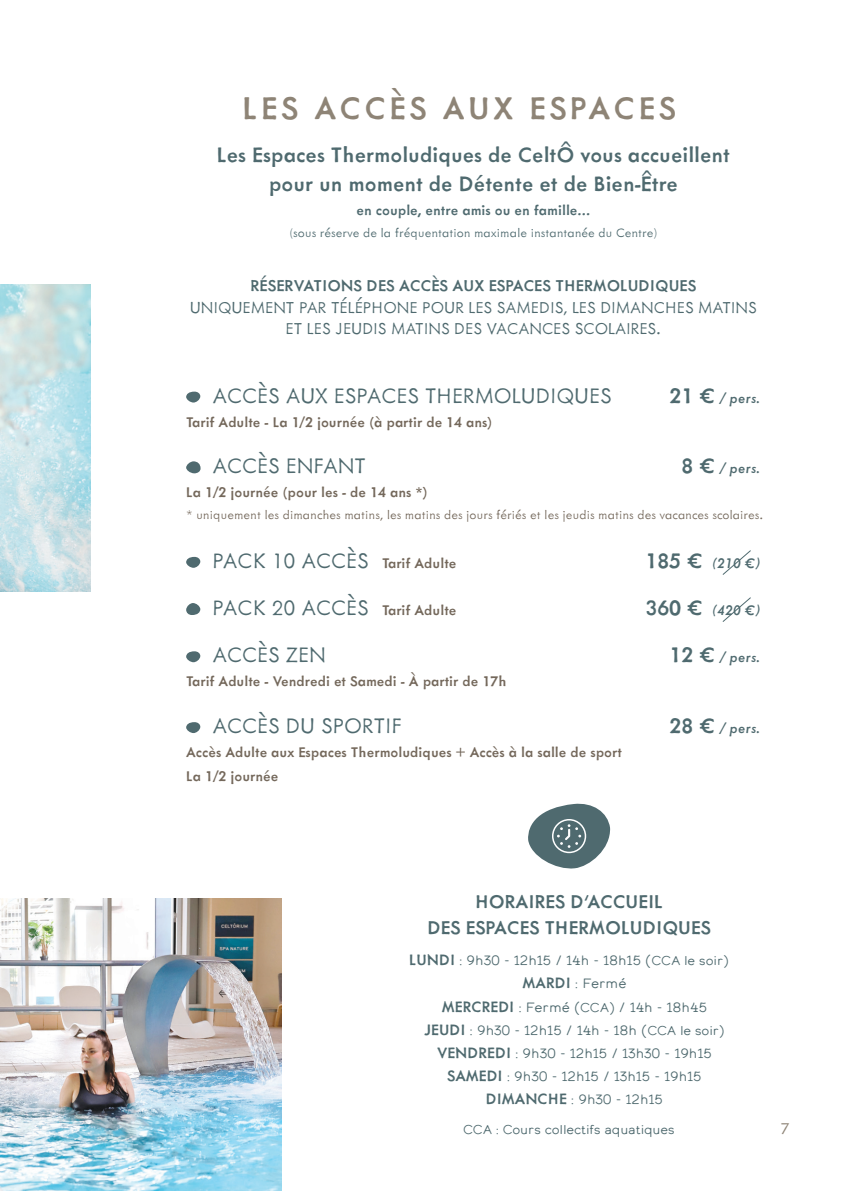
<style>
.page{position:relative;width:851px;height:1191px;background:#fff}
.page>*{position:absolute;margin:0;border:0;box-sizing:border-box;transform-origin:0 0}
.t1{font:500 36px "Metallophile Sp 8";letter-spacing:.1em;color:#8e8476}
.t2{font:300 24px "Metallophile Sp 8";color:#4f6a6f}
.t3{font:500 24px "Metallophile Sp 8";color:#4f6a6f}
.t4{font:500 21.2px "Metallophile Sp 8";color:#4f6a6f}
.t5{font:300 18px "Metallophile Sp 8";color:#4f6a6f}
.t6{font:500 18px "Metallophile Sp 8";color:#4f6a6f}
.En-têtes_continus_Numéro_de_page{font:300 18px "Metallophile Sp 8";color:#8e8476}
.t7{font:500 16px "Metallophile Sp 8";color:#74685b}
.t8{font:italic 500 16px "Metallophile Sp 8";color:#4f6a6f}
.t9{font:500 16px "Metallophile Sp 8";color:#4f6a6f}
.t10{font:300 14px "Metallophile Sp 8";color:#74685b}
.t11{font:300 14px "Metallophile Sp 8";color:#4f6a6f}
.t12{font:13.4px "Calder LC";color:#4f6a6f}
.t13{font:12.8px "Calder LC";letter-spacing:-.01em;color:#4f6a6f}
.s1{font-weight:500;font-size:16px;color:#74685b}
.s2{font-style:normal;font-size:24px}
.s3{font-family:"Metallophile Sp 8";font-weight:500;font-size:17.2px}
.s4{font-size:12.8px}
</style>
<div class="page">
<img style="left:0;top:284px;width:90px;height:307px">
<img style="left:0;top:898px;width:282px;height:293px">
<svg style="left:186px;top:391px;width:14px;height:11px"></svg>
<svg style="left:186px;top:461px;width:14px;height:12px"></svg>
<svg style="left:186px;top:557px;width:14px;height:11px"></svg>
<svg style="left:186px;top:603px;width:14px;height:12px"></svg>
<svg style="left:186px;top:651px;width:14px;height:11px"></svg>
<svg style="left:186px;top:722px;width:14px;height:11px"></svg>
<svg style="left:722px;top:550px;width:29px;height:25px"></svg>
<svg style="left:722px;top:597px;width:29px;height:25px"></svg>
<svg style="left:528px;top:803px;width:83px;height:66px"></svg>
<p class="t1" style="left:242px;top:86px;width:434px">LES ACCÈS AUX ESPACES</p>
<p class="t3" style="left:217px;top:141px;width:514px">Les Espaces Thermoludiques de CeltÔ vous accueillent</p>
<p class="t3" style="left:268px;top:169px;width:411px">pour un moment de Détente et de Bien-Être</p>
<p class="t9" style="left:356px;top:201px;width:235px">en couple, entre amis ou en famille...</p>
<p class="t11" style="left:289px;top:224px;width:370px">(sous réserve de la fréquentation maximale instantanée du Centre)</p>
<p class="t6" style="left:250px;top:275px;width:447px">RÉSERVATIONS DES ACCÈS AUX ESPACES THERMOLUDIQUES</p>
<p class="t5" style="left:190px;top:296px;width:568px">UNIQUEMENT PAR TÉLÉPHONE POUR LES SAMEDIS, LES DIMANCHES MATINS</p>
<p class="t5" style="left:285px;top:317px;width:377px">ET LES JEUDIS MATINS DES VACANCES SCOLAIRES.</p>
<p class="t2" style="left:212px;top:380px;width:401px">ACCÈS AUX ESPACES THERMOLUDIQUES</p>
<p class="t7" style="left:186px;top:412px;width:308px">Tarif Adulte - La 1/2 journée (à partir de 14 ans)</p>
<p class="t2" style="left:212px;top:451px;width:155px">ACCÈS ENFANT</p>
<p class="t7" style="left:186px;top:483px;width:243px">La 1/2 journée (pour les - de 14 ans *)</p>
<p class="t10" style="left:186px;top:506px;width:578px">* uniquement les dimanches matins, les matins des jours fériés et les jeudis matins des vacances scolaires.</p>
<p class="t2" style="left:212px;top:545px;width:245px">PACK 10 ACCÈS <span class="s1">Tarif Adulte</span></p>
<p class="t2" style="left:212px;top:592px;width:245px">PACK 20 ACCÈS <span class="s1">Tarif Adulte</span></p>
<p class="t2" style="left:212px;top:639px;width:115px">ACCÈS ZEN</p>
<p class="t7" style="left:186px;top:671px;width:322px">Tarif Adulte - Vendredi et Samedi - À partir de 17h</p>
<p class="t2" style="left:212px;top:710px;width:191px">ACCÈS DU SPORTIF</p>
<p class="t7" style="left:186px;top:742px;width:437px">Accès Adulte aux Espaces Thermoludiques + Accès à la salle de sport</p>
<p class="t7" style="left:186px;top:766px;width:94px">La 1/2 journée</p>
<p class="t8" style="left:669px;top:388px;width:92px"><span class="s2">21 €</span> / pers.</p>
<p class="t8" style="left:681px;top:459px;width:81px"><span class="s2">8 €</span> / pers.</p>
<p class="t8" style="left:645px;top:553px;width:116px"><span class="s2">185 €</span> (210 €)</p>
<p class="t8" style="left:645px;top:601px;width:116px"><span class="s2">360 €</span> (420 €)</p>
<p class="t8" style="left:669px;top:648px;width:92px"><span class="s2">12 €</span> / pers.</p>
<p class="t8" style="left:669px;top:719px;width:92px"><span class="s2">28 €</span> / pers.</p>
<p class="t4" style="left:475px;top:888px;width:189px">HORAIRES D’ACCUEIL</p>
<p class="t4" style="left:427px;top:914px;width:285px">DES ESPACES THERMOLUDIQUES</p>
<p class="t12" style="left:409px;top:952px;width:321px"><span class="s3">LUNDI</span> : 9h30 - 12h15 / 14h - 18h15 (<span class="s4">CCA le soir)</span></p>
<p class="t12" style="left:522px;top:975px;width:105px"><span class="s3">MARDI</span> : Fermé</p>
<p class="t12" style="left:442px;top:998px;width:267px"><span class="s3">MERCREDI</span> : Fermé (<span class="s4">CCA)</span> / 14h - 18h45</p>
<p class="t12" style="left:424px;top:1021px;width:302px"><span class="s3">JEUDI</span> : 9h30 - 12h15 / 14h - 18h (<span class="s4">CCA le soir)</span></p>
<p class="t12" style="left:437px;top:1044px;width:276px"><span class="s3">VENDREDI</span> : 9h30 - 12h15 / 13h30 - 19h15</p>
<p class="t12" style="left:447px;top:1067px;width:256px"><span class="s3">SAMEDI</span> : 9h30 - 12h15 / 13h15 - 19h15</p>
<p class="t12" style="left:486px;top:1090px;width:179px"><span class="s3">DIMANCHE</span> : 9h30 - 12h15</p>
<p class="t13" style="left:463px;top:1121px;width:213px">CCA : Cours collectifs aquatiques</p>
<p class="En-têtes_continus_Numéro_de_page" style="left:780px;top:1117px;width:10px">7</p>
</div>
